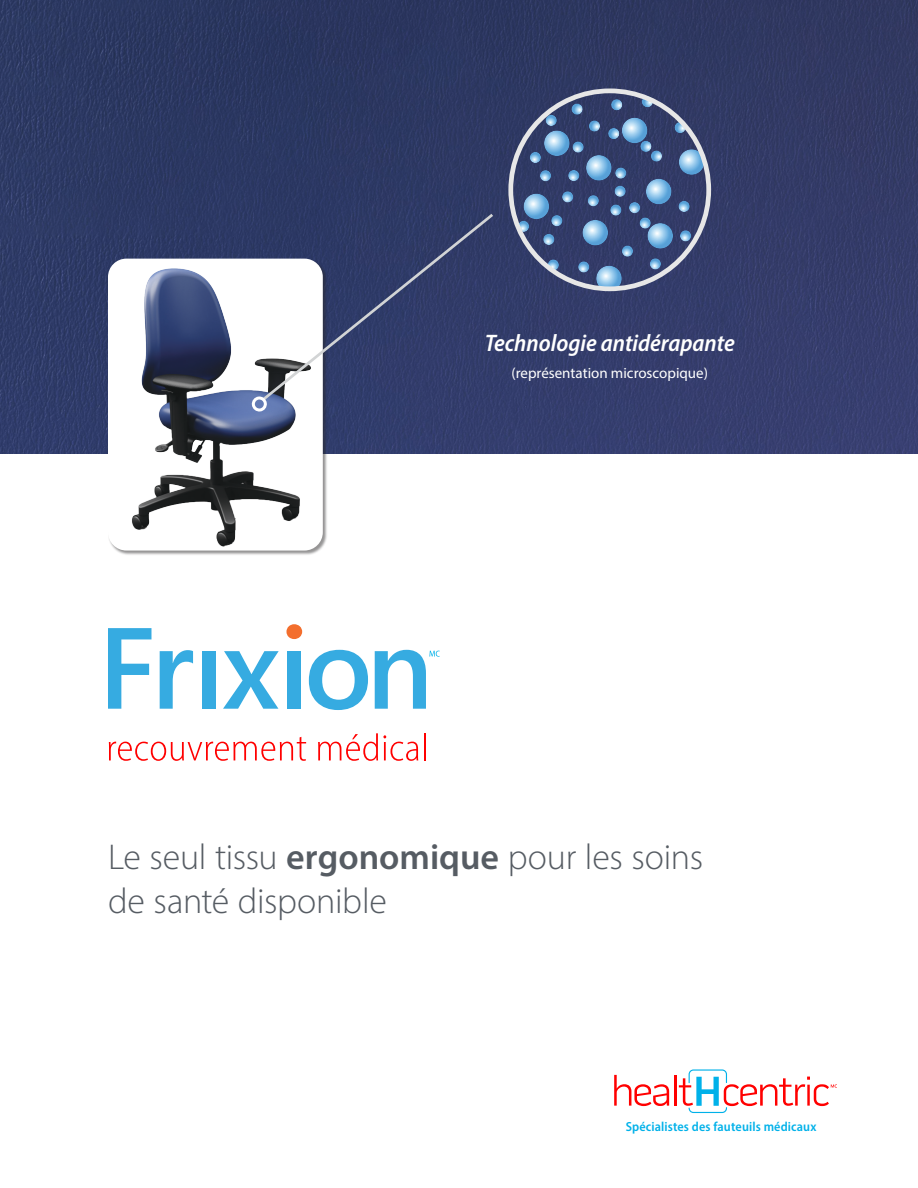
<style>
.page{position:relative;width:918px;height:1188px;background:#fff}
.page>*{position:absolute;margin:0;border:0;box-sizing:border-box;transform-origin:0 0}
.t1{font:300 36px/43.5px "Myriad Pro";letter-spacing:-.01em;color:#565c63}
.t2{font:italic 600 semi-condensed 24px "Myriad Pro";color:#fff}
.t3{font:15px "Myriad Pro";color:#fff}
.t4{font:600 semi-condensed 13.2px "Myriad Pro";letter-spacing:.01em;color:#00b1e9}
.s1{font-weight:600}
</style>
<div class="page">
<img style="left:0;top:0;width:918px;height:454px">
<div style="left:108px;top:259px;width:219px;height:296px;background:#2b292a;opacity:.5"></div>
<img style="left:108px;top:259px;width:215px;height:292px">
<svg style="left:109px;top:737px;width:197px;height:24px"></svg>
<svg style="left:318px;top:733px;width:100px;height:28px"></svg>
<hr style="left:424px;top:733px;width:2px;height:27px;background:#f00">
<svg style="left:108px;top:628px;width:43px;height:81px"></svg>
<svg style="left:160px;top:650px;width:33px;height:59px"></svg>
<div style="left:202px;top:651px;width:13px;height:58px;background:#36abe1"></div>
<svg style="left:223px;top:651px;width:56px;height:58px"></svg>
<svg style="left:286px;top:624px;width:16px;height:15px"></svg>
<div style="left:288px;top:651px;width:13px;height:58px;background:#36abe1"></div>
<svg style="left:309px;top:650px;width:59px;height:60px"></svg>
<svg style="left:375px;top:650px;width:65px;height:59px"></svg>
<svg style="left:260px;top:211px;width:236px;height:192px"></svg>
<div style="left:251px;top:396px;width:16px;height:16px;border:3px solid #fff;border-radius:6px"></div>
<svg style="left:614px;top:1075px;width:55px;height:31px"></svg>
<hr style="left:674px;top:1075px;width:2px;height:31px;background:#f00">
<svg style="left:679px;top:1069px;width:158px;height:44px"></svg>
<svg style="left:508px;top:88px;width:203px;height:203px;background:#4d5d85"></svg>
<p class="t2" style="left:485px;top:334px;width:252px">Technologie antidérapante</p>
<p class="t3" style="left:512px;top:367px;width:198px">(représentation microscopique)</p>
<p class="t1" style="left:108px;top:839px;width:597px">Le seul tissu <span class="s1">ergonomique</span> pour les soins de santé disponible</p>
<p class="t4" style="left:626px;top:1122px;width:192px">Spécialistes des fauteuils médicaux</p>
</div>
